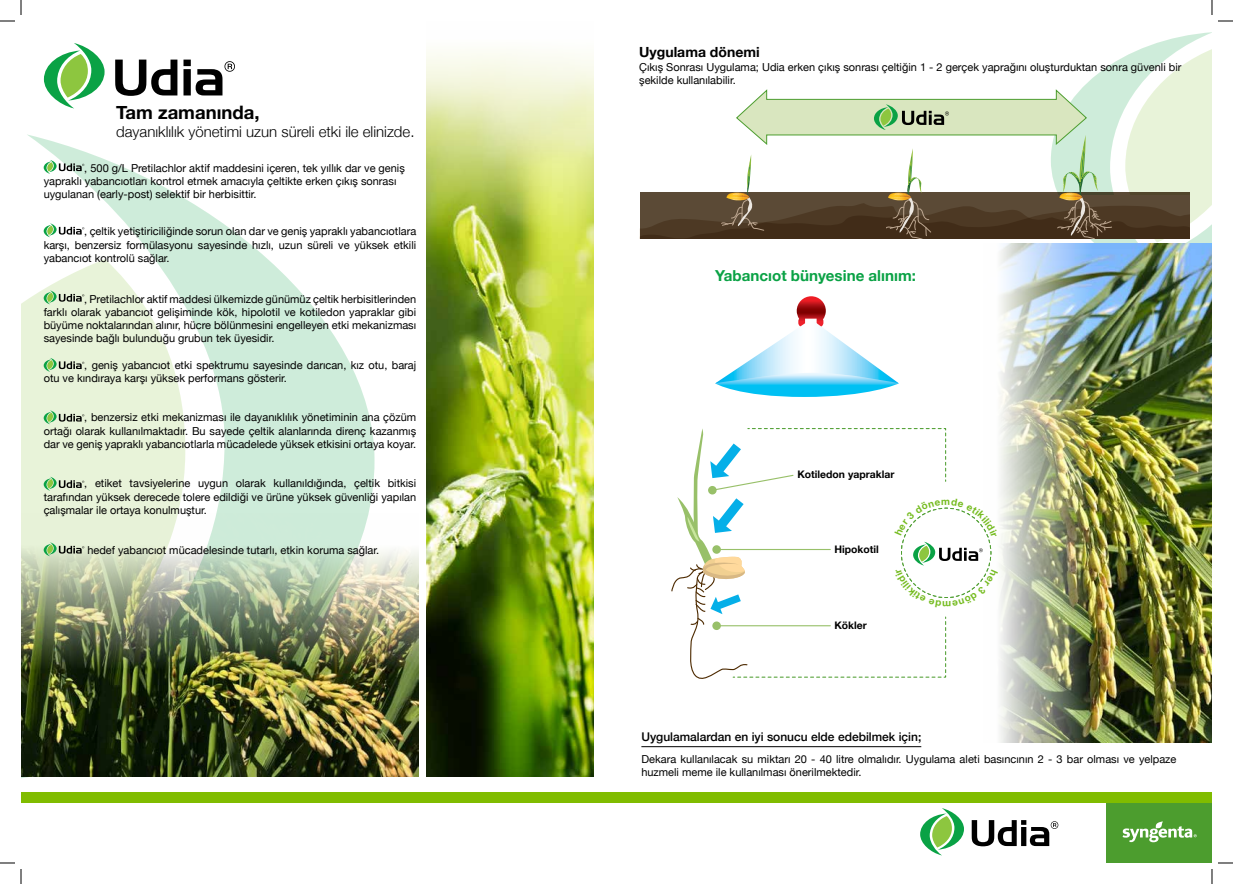
<style>
.page{position:relative;width:1233px;height:884px;background:#fff}
.page>*{position:absolute;margin:0;border:0;box-sizing:border-box;transform-origin:0 0}
.t1{font:700 18.5px "Helvetica Neue";color:#000}
.t2{font:700 15.1px "Helvetica Neue";color:#0aa245}
.t3{font:300 15px "Helvetica Neue";color:#000}
.t4{font:700 14px "Helvetica Neue";color:#000}
.t5{font:500 12px "Helvetica Neue";color:#000}
.t6{font:11px/13.2px "Helvetica Neue";color:#000}
.t7{font:700 10.4px "Helvetica Neue";color:#000}
</style>
<div class="page">
<div style="left:1107px;top:793px;width:105px;height:70px;background:#4c9d2e"></div>
<svg style="left:1122px;top:821px;width:74px;height:21px"></svg>
<div style="left:21px;top:792px;width:1191px;height:11px;background:#80bc00"></div>
<hr style="left:641px;top:746px;width:280px;height:1px;background:#000">
<svg style="left:21px;top:134px;width:353px;height:645px"></svg>
<svg style="left:21px;top:259px;width:165px;height:254px;background:#eaf4de"></svg>
<svg style="left:44px;top:160px;width:40px;height:14px"></svg>
<img style="left:426px;top:51px;width:168px;height:725px">
<img style="left:21px;top:513px;width:397px;height:263px">
<img style="left:1000px;top:397px;width:212px;height:346px">
<svg style="left:44px;top:43px;width:61px;height:65px"></svg>
<svg style="left:115px;top:60px;width:120px;height:36px"></svg>
<svg style="left:640px;top:32px;width:572px;height:365px"></svg>
<svg style="left:920px;top:808px;width:44px;height:47px"></svg>
<svg style="left:971px;top:820px;width:87px;height:26px"></svg>
<svg style="left:44px;top:223px;width:40px;height:14px"></svg>
<svg style="left:44px;top:290px;width:40px;height:14px"></svg>
<svg style="left:44px;top:358px;width:40px;height:14px"></svg>
<svg style="left:44px;top:410px;width:40px;height:14px"></svg>
<svg style="left:44px;top:477px;width:40px;height:14px"></svg>
<svg style="left:44px;top:542px;width:40px;height:14px"></svg>
<svg style="left:1218px;top:20px;width:15px;height:2px"></svg>
<svg style="left:1218px;top:862px;width:15px;height:2px"></svg>
<svg style="left:0;top:0;width:22px;height:22px"></svg>
<svg style="left:0;top:862px;width:22px;height:22px"></svg>
<svg style="left:1211px;top:0;width:1px;height:15px"></svg>
<svg style="left:1211px;top:869px;width:1px;height:15px"></svg>
<svg style="left:671px;top:428px;width:321px;height:251px"></svg>
<h1 class="t1" style="left:116px;top:98px;width:145px">Tam zamanında,</h1>
<h3 class="t3" style="left:116px;top:120px;width:300px">dayanıklılık yönetimi uzun süreli etki ile elinizde.</h3>
<p class="t6" style="left:44px;top:162px;width:363px;text-indent:41px">, 500 g/L Pretilachlor aktif maddesini içeren, tek yıllık dar ve geniş yapraklı yabancıotları kontrol etmek amacıyla çeltikte erken çıkış sonrası uygulanan (early-post) selektif bir herbisittir.</p>
<p class="t6" style="left:44px;top:226px;width:374px;text-align:justify;text-indent:41px">, çeltik yetiştiriciliğinde sorun olan dar ve geniş yapraklı yabancıotlara karşı, benzersiz formülasyonu sayesinde hızlı, uzun süreli ve yüksek etkili yabancıot kontrolü sağlar.</p>
<p class="t6" style="left:44px;top:293px;width:374px;text-align:justify;text-indent:41px">, Pretilachlor aktif maddesi ülkemizde günümüz çeltik herbisitlerinden farklı olarak yabancıot gelişiminde kök, hipolotil ve kotiledon yapraklar gibi büyüme noktalarından alınır, hücre bölünmesini engelleyen etki mekanizması sayesinde bağlı bulunduğu grubun tek üyesidir.</p>
<p class="t6" style="left:44px;top:359px;width:374px;text-indent:41px">, geniş yabancıot etki spektrumu sayesinde darıcan, kız otu, baraj otu ve kındıraya karşı yüksek performans gösterir.</p>
<p class="t6" style="left:44px;top:411px;width:374px;text-align:justify;text-indent:41px">, benzersiz etki mekanizması ile dayanıklılık yönetiminin ana çözüm ortağı olarak kullanılmaktadır. Bu sayede çeltik alanlarında direnç kazanmış dar ve geniş yapraklı yabancıotlarla mücadelede yüksek etkisini ortaya koyar.</p>
<p class="t6" style="left:44px;top:477px;width:374px;text-align:justify;text-indent:41px">, etiket tavsiyelerine uygun olarak kullanıldığında, çeltik bitkisi tarafından yüksek derecede tolere edildiği ve ürüne yüksek güvenliği yapılan çalışmalar ile ortaya konulmuştur.</p>
<p class="t6" style="left:87px;top:544px;width:293px">hedef yabancıot mücadelesinde tutarlı, etkin koruma sağlar.</p>
<p class="t4" style="left:639px;top:41px;width:122px">Uygulama dönemi</p>
<p class="t6" style="left:639px;top:61px;width:544px">Çıkış Sonrası Uygulama; Udia erken çıkış sonrası çeltiğin 1 - 2 gerçek yaprağını oluşturduktan sonra güvenli bir şekilde kullanılabilir.</p>
<h2 class="t2" style="left:715px;top:263px;width:202px">Yabancıot bünyesine alınım:</h2>
<p class="t7" style="left:797px;top:466px;width:98px">Kotiledon yapraklar</p>
<p class="t7" style="left:834px;top:541px;width:46px">Hipokotil</p>
<p class="t7" style="left:834px;top:617px;width:34px">Kökler</p>
<p class="t5" style="left:641px;top:727px;width:281px">Uygulamalardan en iyi sonucu elde edebilmek için;</p>
<p class="t6" style="left:641px;top:753px;width:536px">Dekara kullanılacak su miktarı 20 - 40 litre olmalıdır. Uygulama aleti basıncının 2 - 3 bar olması ve yelpaze huzmeli meme ile kullanılması önerilmektedir.</p>
</div>
